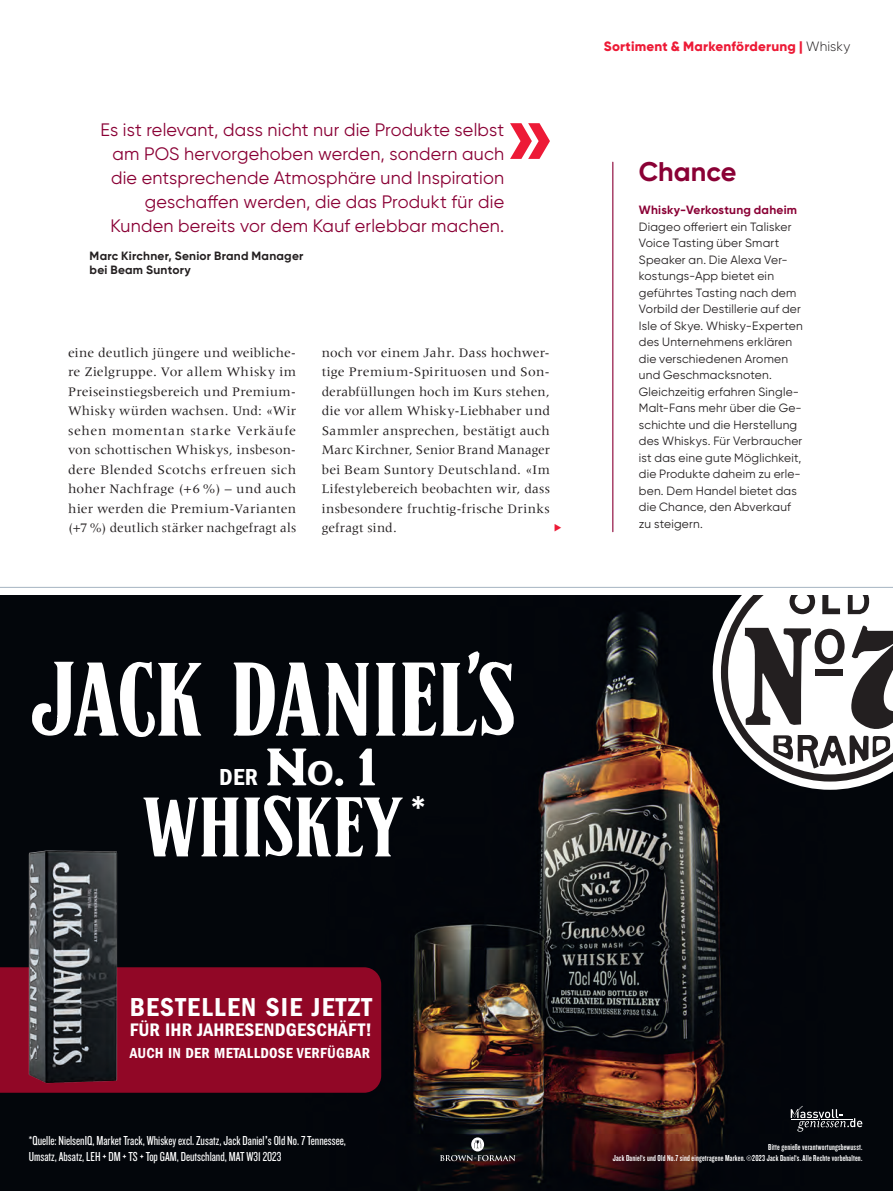
<style>
.page{position:relative;width:893px;height:1191px;background:#fff}
.page>*{position:absolute;margin:0;border:0;box-sizing:border-box;transform-origin:0 0}
.t1{font:134.85px "Jasper Daniels";letter-spacing:-.09em;color:#fff}
.t2{font:109.2px "Jasper Daniels";letter-spacing:-.08em;color:#fff}
.t3{font:600 condensed 35.7px "Franklin Gothic";color:#fff}
.t4{font:700 27px "Gilroy";color:#8a0135}
.t5{font:600 condensed 26.85px "Franklin Gothic";letter-spacing:.05em;color:#fff}
.t6{font:600 condensed 24px "Franklin Gothic";color:#fff}
.t7{font:600 condensed 18.75px "Franklin Gothic";letter-spacing:.01em;color:#fff}
.t8{font:18px/24px "Gilroy";letter-spacing:.01em;color:#8a0135;text-align:right}
.t9{font:600 condensed 15px "Franklin Gothic";letter-spacing:.02em;color:#fff}
.t10{font:13.5px/19.5px "Meridien LT Std";letter-spacing:.015em;color:#231f20;text-align:justify}
.t11{font:13.5px/16.2px "Knockout 28 Junior Feathrwt";color:#fff}
.t12{font:800 13.5px "Gilroy";letter-spacing:.015em;color:#ed1a36}
.t13{font:12px/16.5px "Gilroy";letter-spacing:.02em;color:#231f20}
.t14{font:700 12px/13.5px "Gilroy";letter-spacing:.02em;color:#231f20}
.t15{font:700 12px "Gilroy";letter-spacing:.02em;color:#8a0135}
.t16{font:9px/10.8px "Knockout 48 Featherweight";letter-spacing:.02em;color:#fff;text-align:right}
.s1{font-size:132px}
.s2{font-family:"Motlow";font-weight:400;font-stretch:normal;font-size:52.65px}
.s3{font-family:"Motlow";font-weight:400;font-stretch:normal;font-size:33.9px}
.s4{font-weight:300;color:#231f20}
.s5{font-family:"Franklin Gothic";font-weight:500}
</style>
<div class="page">
<hr style="left:612px;top:162px;width:1px;height:370px;background:#8a0135">
<svg style="left:510px;top:123px;width:40px;height:36px"></svg>
<div style="left:0;top:595px;width:893px;height:596px;background:#03060b"></div>
<img style="left:300px;top:613px;width:533px;height:578px">
<div style="left:0;top:967px;width:381px;height:125px;background:#910726"></div>
<img style="left:14px;top:850px;width:114px;height:243px">
<svg style="left:791px;top:1105px;width:71px;height:26px"></svg>
<svg style="left:440px;top:1137px;width:75px;height:24px"></svg>
<svg style="left:713px;top:595px;width:180px;height:194px;background:#989798"></svg>
<hr style="left:0;top:587px;width:893px;height:1px;background:#a5b4c1">
<h3 class="t8" style="left:100px;top:117px;width:405px">Es ist relevant, dass nicht nur die Produkte selbst am POS hervorgehoben werden, sondern auch die entsprechende Atmosphäre und Inspiration geschaffen werden, die das Produkt für die Kunden bereits vor dem Kauf erlebbar machen.</h3>
<p class="t14" style="left:90px;top:249px;width:215px">Marc Kirchner, Senior Brand Manager bei Beam Suntory</p>
<p class="t10" style="left:68px;top:342px;width:230px">eine deutlich jüngere und weibliche&shy;re Zielgruppe. Vor allem Whisky im Preiseinstiegsbereich und Premium-Whisky würden wachsen. Und: «Wir sehen momentan starke Verkäufe von schottischen Whiskys, insbeson&shy;dere Blended Scotchs erfreuen sich hoher Nachfrage (+6%) – und auch hier werden die Premium-Varianten (+7%) deutlich stärker nachgefragt als</p>
<p class="t10" style="left:322px;top:342px;width:230px">noch vor einem Jahr. Dass hochwer&shy;tige Premium-Spirituosen und Son&shy;derabfüllungen hoch im Kurs stehen, die vor allem Whisky-Liebhaber und Sammler ansprechen, bestätigt auch Marc Kirchner, Senior Brand Manager bei Beam Suntory Deutschland. «Im Lifestylebereich beobachten wir, dass insbesondere fruchtig-frische Drinks gefragt sind.</p>
<h1 class="t1" style="left:28px;top:634px;width:495px">JACK DANIEL’<span class="s1">S</span></h1>
<h3 class="t6" style="left:219px;top:763px;width:160px">DER <span class="s2">N</span><span class="s3">o</span><span class="s2">. 1</span></h3>
<h2 class="t2" style="left:139px;top:774px;width:265px">WHISKEY</h2>
<h3 class="t3" style="left:409px;top:788px;width:20px">*</h3>
<p class="t12" style="left:604px;top:38px;width:248px">Sortiment &amp; Markenförderung | <span class="s4">Whisky</span></p>
<h3 class="t4" style="left:639px;top:155px;width:99px">Chance</h3>
<p class="t15" style="left:639px;top:202px;width:160px">Whisky-Verkostung daheim</p>
<p class="t13" style="left:639px;top:218px;width:165px">Diageo offeriert ein Talisker<br>Voice Tasting über Smart<br>Speaker an. Die Alexa Ver&shy;kostungs-App bietet ein geführtes Tasting nach dem<br>Vorbild der Destillerie auf der<br>Isle of Skye. Whisky-Experten des Unternehmens erklären die verschiedenen Aromen und Geschmacksnoten.<br>Gleichzeitig erfahren Single-<br>Malt-Fans mehr über die Ge&shy;schichte und die Herstellung des Whiskys. Für Verbraucher ist das eine gute Möglichkeit, die Produkte daheim zu erle&shy;ben. Dem Handel bietet das die Chance, den Abverkauf zu steigern.</p>
<h3 class="t5" style="left:130px;top:992px;width:244px">BESTELLEN SIE JETZT</h3>
<h3 class="t7" style="left:130px;top:1018px;width:244px">FÜR IHR JAHRESENDGESCHÄFT!</h3>
<p class="t9" style="left:130px;top:1044px;width:242px">AUCH IN DER METALLDOSE VERFÜGBAR</p>
<p class="t11" style="left:29px;top:1131px;width:319px">*Quelle: NielsenIQ, Market Track, Whiskey excl. Zusatz, Jack Daniel<span class="s5">’</span>s Old No. 7 Tennessee,<br>Umsatz, Absatz, LEH + DM + TS + Top GAM, Deutschland, MAT W31 2023</p>
<p class="t16" style="left:613px;top:1141px;width:251px">Bitte genieße verantwortungsbewusst.<br>Jack Daniel‘s und Old No.7 sind eingetragene Marken. ©2023 Jack Daniel‘s. Alle Rechte vorbehalten.</p>
</div>
